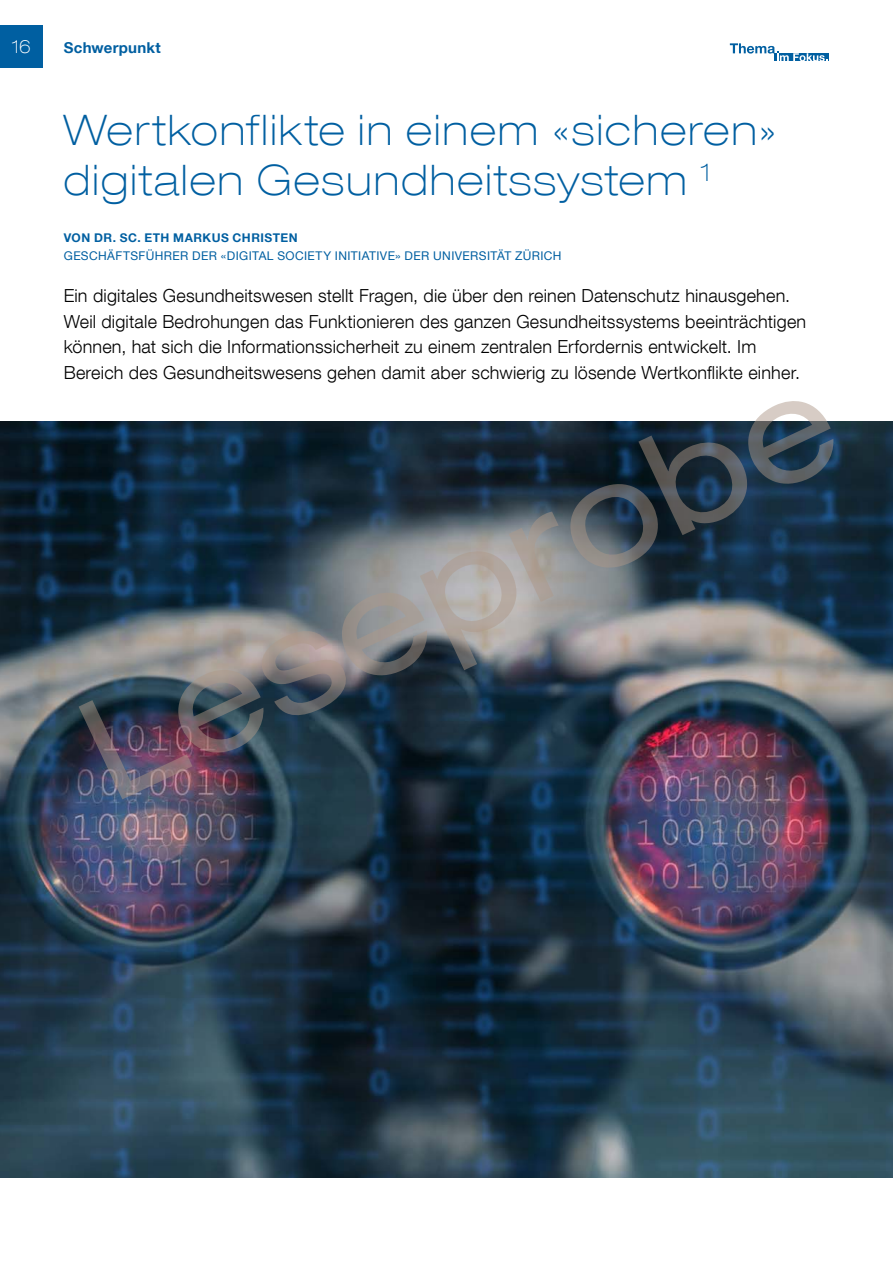
<style>
.page{position:relative;width:893px;height:1263px;background:#fff}
.page>*{position:absolute;margin:0;border:0;box-sizing:border-box;transform-origin:0 0}
.t1{font:100 expanded 42px/50.4px "Helvetica Neue LT Com";letter-spacing:.045em;color:#005fa1}
.t2{font:300 18px/25.5px "Helvetica Neue LT Com";letter-spacing:.01em;color:#000}
.t3{font:100 expanded 18px "Helvetica Neue LT Com";color:#fff}
.t4{font:700 15px "Helvetica Neue LT Com";letter-spacing:.015em;color:#005fa1}
.t5{font:12px "Helvetica Neue LT Com";letter-spacing:.035em;color:#005fa1}
.t6{font:700 12px "Helvetica Neue LT Com";letter-spacing:.04em;color:#005fa1}
</style>
<div class="page">
<svg style="left:827px;top:53px;width:2px;height:8px"></svg>
<svg style="left:730px;top:43px;width:97px;height:18px"></svg>
<div style="left:0;top:26px;width:43px;height:42px;background:#005fa1"></div>
<img style="left:0;top:422px;width:893px;height:756px">
<img style="left:79px;top:401px;width:755px;height:398px">
<p class="t3" style="left:12px;top:36px;width:21px">16</p>
<p class="t4" style="left:64px;top:38px;width:99px">Schwerpunkt</p>
<h1 class="t1" style="left:64px;top:104px;width:714px">Wertkonflikte in einem «sicheren» digitalen Gesundheitssystem <sup>1</sup></h1>
<p class="t6" style="left:64px;top:230px;width:236px">VON DR. SC. ETH MARKUS CHRISTEN</p>
<p class="t5" style="left:64px;top:248px;width:499px">GESCHÄFTSFÜHRER DER «DIGITAL SOCIETY INITIATIVE» DER UNIVERSITÄT ZÜRICH</p>
<p class="t2" style="left:64px;top:283px;width:744px">Ein digitales Gesundheitswesen stellt Fragen, die über den reinen Datenschutz hinausgehen.<br>Weil digitale Bedrohungen das Funktionieren des ganzen Gesundheitssystems beeinträchtigen können, hat sich die Informationssicherheit zu einem zentralen Erfordernis entwickelt. Im Bereich des Gesundheitswesens gehen damit aber schwierig zu lösende Wertkonflikte einher.</p>
</div>
